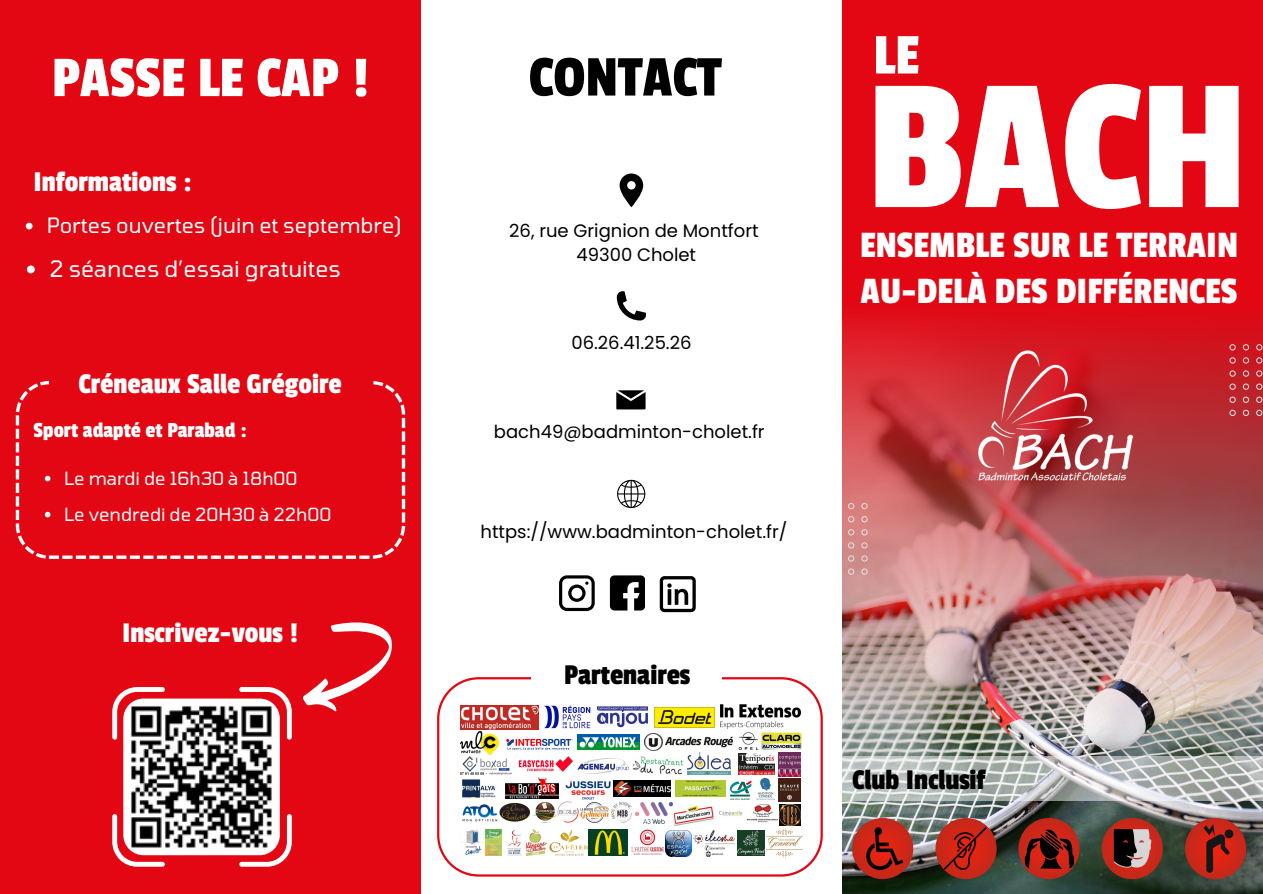
<style>
.page{position:relative;width:1263px;height:894px;background:#fff}
.page>*{position:absolute;margin:0;border:0;box-sizing:border-box;transform-origin:0 0}
.t1{font:195px "Passion One";color:#fff}
.t2{font:60px "Passion One";color:#fff}
.t3{font:60px "Passion One";color:#000}
.t4{font:39px "Passion One";color:#fff}
.t5{font:30px "Passion One";color:#fff}
.t6{font:30px "Passion One";color:#000}
.t7{font:22.5px "Tomorrow";color:#fff}
.t8{font:22.5px "Passion One";color:#fff}
.t9{font:21px "Tomorrow";color:#fff}
.t10{font:18px "Poppins";color:#000}
.t11{font:18px "Tomorrow";color:#fff}
</style>
<div class="page">
<div style="left:0;top:0;width:1263px;height:893px;background:#e30613"></div>
<img style="left:842px;top:730px;width:421px;height:163px">
<img style="left:842px;top:319px;width:421px;height:411px">
<svg style="left:1229px;top:344px;width:34px;height:72px;background:#c5363d"></svg>
<svg style="left:842px;top:502px;width:26px;height:72px;background:#d48f8e"></svg>
<div style="left:421px;top:0;width:421px;height:893px;background:#fff"></div>
<svg style="left:617px;top:479px;width:29px;height:29px"></svg>
<svg style="left:620px;top:173px;width:23px;height:34px"></svg>
<svg style="left:617px;top:291px;width:29px;height:29px"></svg>
<svg style="left:616px;top:390px;width:30px;height:19px"></svg>
<svg style="left:437px;top:677px;width:386px;height:199px"></svg>
<div style="left:532px;top:652px;width:190px;height:50px;background:#fff"></div>
<svg style="left:559px;top:575px;width:36px;height:36px"></svg>
<svg style="left:610px;top:575px;width:35px;height:35px"></svg>
<svg style="left:660px;top:576px;width:36px;height:36px"></svg>
<svg style="left:16px;top:381px;width:389px;height:177px"></svg>
<div style="left:50px;top:360px;width:321px;height:50px;background:#e30613"></div>
<svg style="left:112px;top:687px;width:53px;height:53px"></svg>
<svg style="left:238px;top:814px;width:54px;height:52px"></svg>
<svg style="left:112px;top:814px;width:54px;height:52px"></svg>
<img style="left:123px;top:698px;width:157px;height:157px;border-radius:20px">
<svg style="left:238px;top:622px;width:154px;height:118px"></svg>
<svg style="left:852px;top:817px;width:61px;height:61px"></svg>
<svg style="left:866px;top:827px;width:37px;height:42px;background:#9e1b0f"></svg>
<svg style="left:935px;top:817px;width:62px;height:61px"></svg>
<svg style="left:944px;top:826px;width:42px;height:43px;background:#b31f11"></svg>
<svg style="left:1018px;top:817px;width:61px;height:61px"></svg>
<svg style="left:1102px;top:817px;width:61px;height:61px"></svg>
<svg style="left:1185px;top:817px;width:61px;height:61px"></svg>
<img style="left:1024px;top:824px;width:50px;height:47px">
<img style="left:1111px;top:827px;width:42px;height:41px">
<img style="left:1194px;top:823px;width:49px;height:50px">
<svg style="left:842px;top:755px;width:421px;height:45px;background:#bec3c1"></svg>
<svg style="left:45px;top:475px;width:5px;height:6px"></svg>
<svg style="left:45px;top:511px;width:5px;height:6px"></svg>
<svg style="left:26px;top:223px;width:7px;height:6px"></svg>
<svg style="left:27px;top:265px;width:8px;height:8px"></svg>
<img style="left:506px;top:777px;width:53px;height:21px">
<img style="left:460px;top:731px;width:39px;height:23px">
<img style="left:675px;top:780px;width:51px;height:16px">
<img style="left:635px;top:802px;width:37px;height:21px">
<img style="left:460px;top:804px;width:39px;height:18px">
<img style="left:460px;top:777px;width:36px;height:22px">
<img style="left:499px;top:801px;width:110px;height:21px">
<img style="left:778px;top:778px;width:23px;height:23px">
<img style="left:666px;top:829px;width:26px;height:26px">
<img style="left:505px;top:734px;width:69px;height:20px">
<img style="left:645px;top:733px;width:88px;height:17px">
<img style="left:577px;top:734px;width:62px;height:15px">
<img style="left:721px;top:704px;width:79px;height:24px">
<img style="left:460px;top:829px;width:23px;height:26px">
<img style="left:550px;top:829px;width:77px;height:26px">
<img style="left:766px;top:827px;width:36px;height:30px">
<img style="left:778px;top:752px;width:23px;height:24px">
<img style="left:506px;top:829px;width:18px;height:26px">
<img style="left:673px;top:804px;width:41px;height:20px">
<img style="left:730px;top:779px;width:22px;height:20px">
<img style="left:543px;top:705px;width:49px;height:24px">
<svg style="left:577px;top:757px;width:52px;height:16px"></svg>
<img style="left:631px;top:829px;width:33px;height:26px">
<img style="left:565px;top:779px;width:46px;height:20px">
<img style="left:595px;top:705px;width:55px;height:24px">
<img style="left:779px;top:803px;width:21px;height:22px">
<img style="left:655px;top:707px;width:59px;height:20px">
<img style="left:633px;top:755px;width:50px;height:19px">
<img style="left:747px;top:804px;width:30px;height:18px">
<img style="left:738px;top:731px;width:63px;height:18px">
<img style="left:756px;top:777px;width:18px;height:22px">
<img style="left:694px;top:829px;width:40px;height:26px">
<img style="left:485px;top:829px;width:17px;height:26px">
<img style="left:688px;top:752px;width:43px;height:22px">
<img style="left:460px;top:756px;width:51px;height:18px">
<img style="left:611px;top:802px;width:20px;height:20px">
<img style="left:526px;top:829px;width:20px;height:26px">
<img style="left:737px;top:830px;width:27px;height:25px">
<img style="left:460px;top:705px;width:78px;height:24px">
<img style="left:738px;top:753px;width:36px;height:21px">
<img style="left:519px;top:756px;width:55px;height:16px">
<img style="left:718px;top:804px;width:26px;height:18px">
<img style="left:614px;top:780px;width:56px;height:16px">
<img style="left:965px;top:337px;width:180px;height:146px">
<p class="t2" style="left:52px;top:46px;width:319px">PASSE LE CAP !</p>
<p class="t5" style="left:34px;top:166px;width:160px">Informations :</p>
<p class="t9" style="left:47px;top:212px;width:356px">Portes ouvertes (juin et septembre)</p>
<p class="t7" style="left:49px;top:254px;width:293px">2 séances d’essai gratuites</p>
<p class="t5" style="left:79px;top:367px;width:265px">Créneaux Salle Grégoire</p>
<p class="t8" style="left:34px;top:418px;width:215px">Sport adapté et Parabad :</p>
<h4 class="t11" style="left:64px;top:466px;width:235px">Le mardi de 16h30 à 18h00</h4>
<p class="t11" style="left:64px;top:502px;width:269px">Le vendredi de 20H30 à 22h00</p>
<p class="t5" style="left:122px;top:616px;width:178px">Inscrivez-vous !</p>
<p class="t3" style="left:529px;top:45px;width:195px">CONTACT</p>
<h5 class="t10" style="left:509px;top:217px;width:251px">26, rue Grignion de Montfort</h5>
<p class="t10" style="left:576px;top:242px;width:121px">49300 Cholet</p>
<p class="t10" style="left:571px;top:330px;width:122px">06.26.41.25.26</p>
<h2 class="t10" style="left:494px;top:419px;width:272px">bach49@badminton-cholet.fr</h2>
<h4 class="t10" style="left:480px;top:519px;width:308px">https://www.badminton-cholet.fr/</h4>
<p class="t6" style="left:564px;top:659px;width:128px">Partenaires</p>
<p class="t2" style="left:873px;top:23px;width:47px">LE</p>
<p class="t1" style="left:867px;top:44px;width:381px">BACH</p>
<p class="t4" style="left:860px;top:224px;width:380px">ENSEMBLE SUR LE TERRAIN</p>
<p class="t4" style="left:861px;top:270px;width:378px">AU-DELÀ DES DIFFÉRENCES</p>
<h2 class="t6" style="left:852px;top:763px;width:135px">Club Inclusif</h2>
</div>
